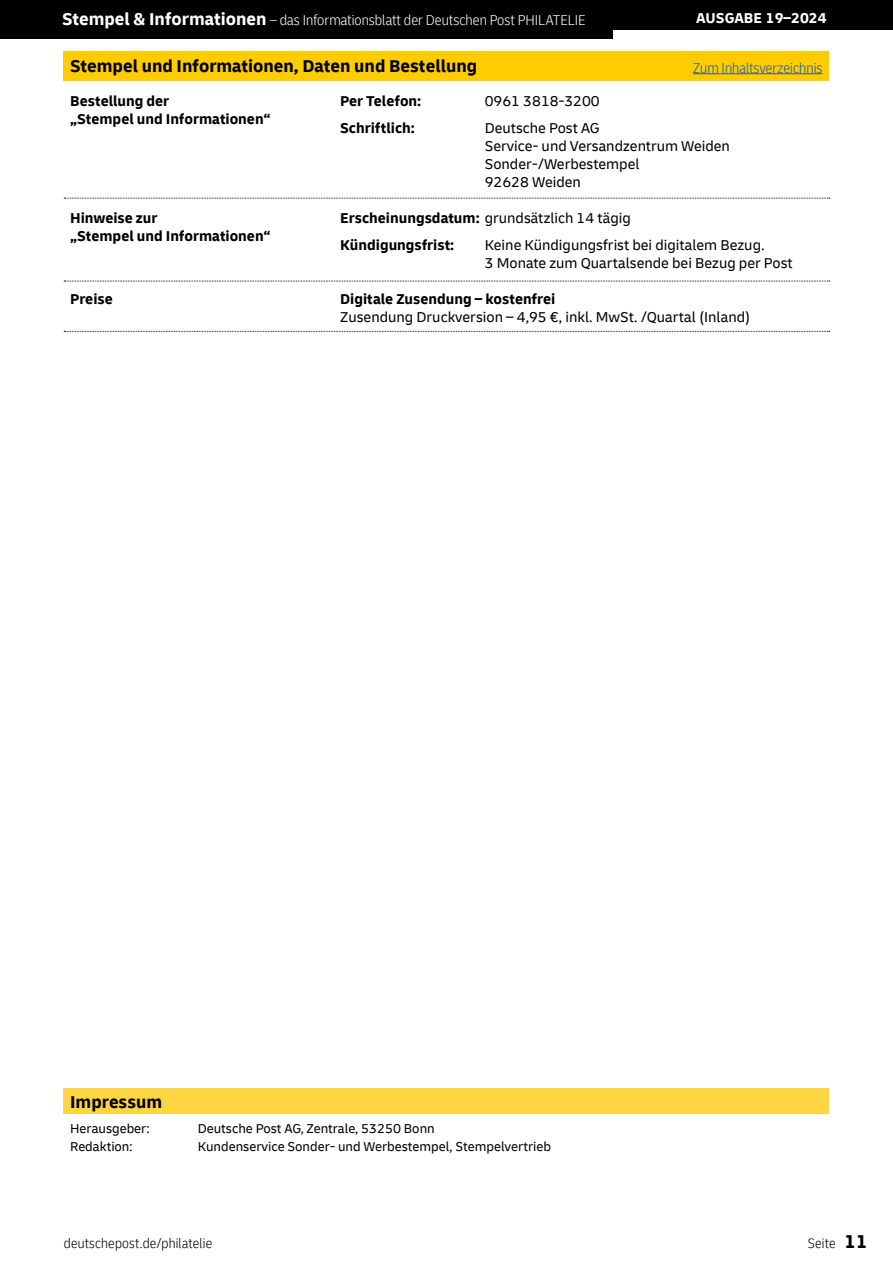
<style>
.page{position:relative;width:893px;height:1263px;background:#fff}
.page>*{position:absolute;margin:0;border:0;box-sizing:border-box;transform-origin:0 0}
.t1{font:700 18px "Delivery";color:#000}
.t2{font:15px/18px "Delivery";color:#000}
.t3{font:700 15px/18px "Delivery";color:#000}
.t4{font:300 condensed 15px "Delivery";color:#fff}
.t5{font:300 condensed 15px "Delivery";color:#275b9b}
.t6{font:700 15px "Delivery";color:#fff}
.t7{font:300 condensed 14.25px "Delivery";letter-spacing:.015em;color:#000}
.t8{font:13.5px "Delivery";color:#000}
.s1{font-weight:700;font-stretch:normal;font-size:18px}
.s2{font-weight:400}
.s3{font-weight:700;font-stretch:normal;font-size:19.5px}
</style>
<div class="page">
<div style="left:64px;top:1089px;width:765px;height:25px;background:#ffd544"></div>
<div style="left:0;top:0;width:893px;height:30px;background:#000"></div>
<div style="left:0;top:0;width:612px;height:38px;background:#000"></div>
<div style="left:64px;top:51px;width:765px;height:30px;background:#fc0"></div>
<svg style="left:64px;top:198px;width:766px;height:1px"></svg>
<svg style="left:64px;top:281px;width:766px;height:1px"></svg>
<svg style="left:64px;top:331px;width:766px;height:1px"></svg>
<hr style="left:693px;top:73px;width:129px;height:1px;background:#275b9b">
<p class="t4" style="left:62px;top:12px;width:525px"><span class="s1">Stempel &amp; Informationen</span> – das Informationsblatt der Deutschen Post PHILATELIE</p>
<p class="t6" style="left:696px;top:9px;width:132px">AUSGABE 19–2024</p>
<p class="t1" style="left:70px;top:55px;width:408px">Stempel und Informationen, Daten und Bestellung</p>
<p class="t3" style="left:70px;top:92px;width:202px">Bestellung der<br>„Stempel und Informationen“</p>
<p class="t5" style="left:693px;top:59px;width:131px">Zum Inhaltsverzeichnis</p>
<p class="t3" style="left:340px;top:92px;width:83px">Per Telefon:</p>
<p class="t2" style="left:485px;top:92px;width:117px">0961 3818-3200</p>
<p class="t3" style="left:340px;top:119px;width:76px">Schriftlich:</p>
<p class="t2" style="left:485px;top:119px;width:247px">Deutsche Post AG<br>Service- und Versandzentrum Weiden<br>Sonder-/Werbestempel<br>92628 Weiden</p>
<p class="t3" style="left:340px;top:204px;width:292px;line-height:27px">Erscheinungsdatum: <span class="s2">grundsätzlich 14 tägig<br></span>Kündigungsfrist:</p>
<p class="t3" style="left:70px;top:209px;width:202px">Hinweise zur<br>„Stempel und Informationen“</p>
<p class="t2" style="left:485px;top:236px;width:309px">Keine Kündigungsfrist bei digitalem Bezug.<br>3 Monate zum Quartalsende bei Bezug per Post</p>
<p class="t3" style="left:340px;top:290px;width:217px">Digitale Zusendung – kostenfrei</p>
<p class="t2" style="left:340px;top:308px;width:412px">Zusendung Druckversion – 4,95 €, inkl. MwSt. /Quartal (Inland)</p>
<p class="t3" style="left:70px;top:290px;width:44px">Preise</p>
<p class="t1" style="left:70px;top:1090px;width:93px">Impressum</p>
<p class="t8" style="left:70px;top:1120px;width:81px">Herausgeber:</p>
<p class="t8" style="left:198px;top:1120px;width:239px">Deutsche Post AG, Zentrale, 53250 Bonn</p>
<p class="t8" style="left:70px;top:1138px;width:64px">Redaktion:</p>
<p class="t8" style="left:198px;top:1138px;width:355px">Kundenservice Sonder- und Werbestempel, Stempelvertrieb</p>
<p class="t7" style="left:64px;top:1235px;width:150px">deutschepost.de/philatelie</p>
<p class="t7" style="left:808px;top:1235px;width:61px">Seite <span class="s3">11</span></p>
</div>
